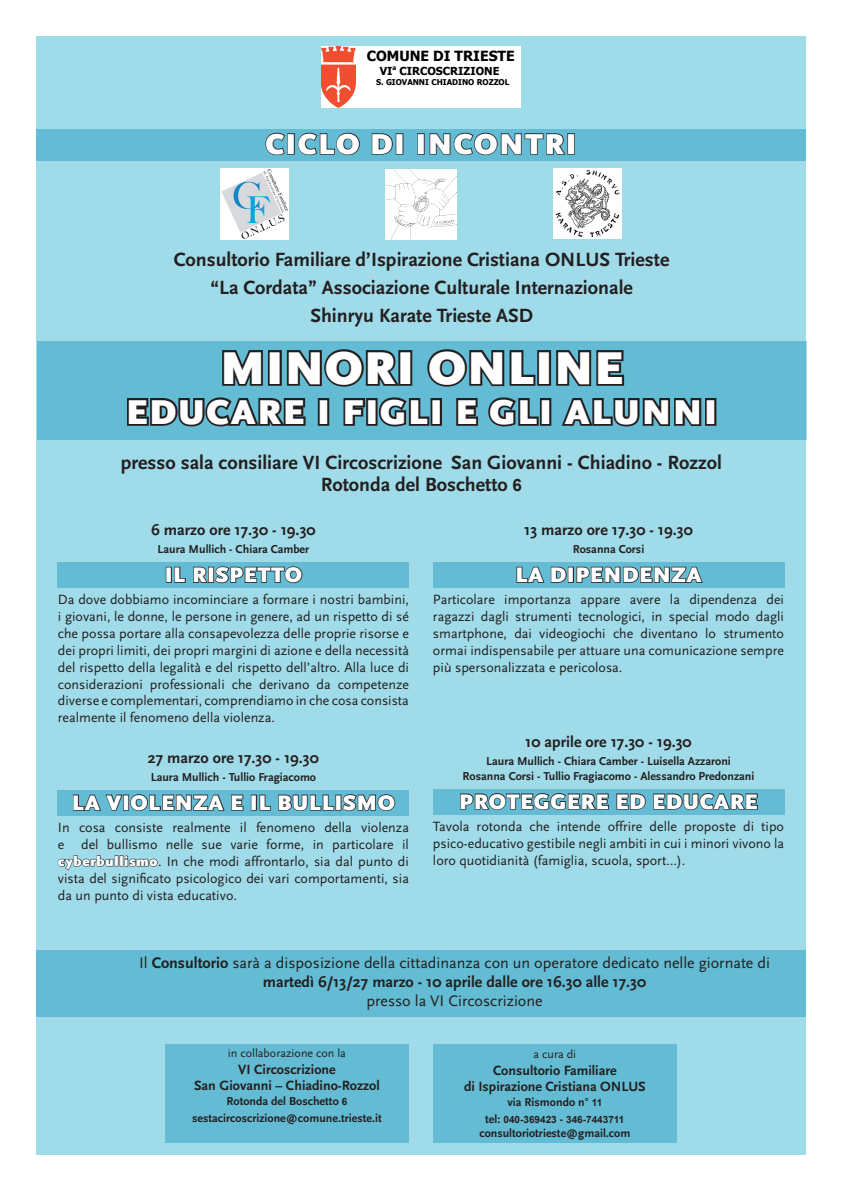
<style>
.page{position:relative;width:842px;height:1191px;background:#fff}
.page>*{position:absolute;margin:0;border:0;box-sizing:border-box;transform-origin:0 0}
.t1{font:900 48px "Scala Sans";letter-spacing:.025em;color:#fff}
.t2{font:900 36px "Scala Sans";letter-spacing:.05em;color:#fff}
.t3{font:900 30px "Scala Sans";letter-spacing:.05em;color:#fff}
.t4{font:900 22px "Scala Sans";letter-spacing:.025em;color:#fff}
.t5{font:700 20px/28px "Scala Sans";color:#231f20;text-align:center}
.t6{font:16px/19.2px "Scala Sans";color:#231f20;text-align:center}
.t7{font:700 16px "Scala Sans";color:#231f20}
.t8{font:14px/16.8px "Scala Sans";color:#231f20;text-align:justify}
.t9{font:700 14px/16.8px "Scala Sans";color:#231f20;text-align:center}
.t10{font:700 14px "Tahoma";color:#000}
.t11{font:700 12px/17.2px "Scala Sans";color:#231f20;text-align:center}
.t12{font:12px "Scala Sans";color:#231f20}
.t13{font:700 11px "Tahoma";color:#000}
.t14{font:700 10px "Arial";color:#231f20}
.t15{font:700 8px "Tahoma";color:#000}
.s1{font-family:"Arial";font-size:17px}
.s2{font-weight:900;color:#fff}
.s3{font-weight:700}
.s4{font-family:"Arial";font-size:10px}
.s5{font-family:"Scala Sans";font-size:12px}
</style>
<div class="page">
<div style="left:36px;top:36px;width:770px;height:1118px;background:#9fdbe8"></div>
<div style="left:36px;top:130px;width:770px;height:31px;background:#63bcd3"></div>
<svg style="left:265px;top:132px;width:20px;height:24px"></svg>
<div style="left:287px;top:133px;width:8px;height:22px;border:2px solid #231f20"></div>
<svg style="left:297px;top:132px;width:63px;height:24px"></svg>
<svg style="left:371px;top:133px;width:22px;height:22px"></svg>
<div style="left:396px;top:133px;width:7px;height:22px;border:2px solid #231f20"></div>
<div style="left:417px;top:133px;width:8px;height:22px;border:2px solid #231f20"></div>
<svg style="left:429px;top:132px;width:137px;height:24px"></svg>
<div style="left:567px;top:133px;width:8px;height:22px;border:2px solid #231f20"></div>
<div style="left:37px;top:341px;width:770px;height:99px;background:#63bcd3"></div>
<svg style="left:222px;top:350px;width:41px;height:36px"></svg>
<div style="left:268px;top:350px;width:14px;height:36px;border:4px solid #231f20"></div>
<svg style="left:286px;top:349px;width:112px;height:38px"></svg>
<div style="left:398px;top:350px;width:14px;height:36px;border:4px solid #231f20"></div>
<svg style="left:427px;top:349px;width:109px;height:38px"></svg>
<div style="left:537px;top:350px;width:14px;height:36px;border:4px solid #231f20"></div>
<svg style="left:556px;top:350px;width:69px;height:36px"></svg>
<svg style="left:127px;top:397px;width:179px;height:30px"></svg>
<div style="left:318px;top:398px;width:11px;height:28px;border:4px solid #231f20"></div>
<svg style="left:343px;top:398px;width:23px;height:28px"></svg>
<div style="left:366px;top:398px;width:12px;height:28px;border:4px solid #231f20"></div>
<svg style="left:377px;top:397px;width:54px;height:30px"></svg>
<div style="left:431px;top:398px;width:11px;height:28px;border:4px solid #231f20"></div>
<svg style="left:456px;top:398px;width:22px;height:28px"></svg>
<svg style="left:488px;top:397px;width:52px;height:30px"></svg>
<div style="left:540px;top:398px;width:11px;height:28px;border:4px solid #231f20"></div>
<svg style="left:562px;top:398px;width:140px;height:29px"></svg>
<div style="left:705px;top:398px;width:11px;height:28px;border:4px solid #231f20"></div>
<div style="left:165px;top:1044px;width:244px;height:98px;background:#63bcd3"></div>
<div style="left:433px;top:1044px;width:244px;height:98px;background:#63bcd3"></div>
<div style="left:322px;top:46px;width:198px;height:62px;background:#fff"></div>
<img style="left:322px;top:46px;width:33px;height:62px">
<div style="left:58px;top:562px;width:351px;height:25px;background:#63bcd3"></div>
<div style="left:58px;top:790px;width:351px;height:25px;background:#63bcd3"></div>
<div style="left:433px;top:789px;width:351px;height:26px;background:#63bcd3"></div>
<div style="left:166px;top:567px;width:6px;height:16px;border:2px solid #231f20"></div>
<svg style="left:174px;top:566px;width:129px;height:18px"></svg>
<svg style="left:73px;top:794px;width:50px;height:17px"></svg>
<div style="left:123px;top:794px;width:6px;height:16px;border:2px solid #231f20"></div>
<svg style="left:130px;top:794px;width:114px;height:17px"></svg>
<div style="left:251px;top:794px;width:6px;height:16px;border:2px solid #231f20"></div>
<svg style="left:259px;top:794px;width:76px;height:17px"></svg>
<div style="left:335px;top:794px;width:6px;height:16px;border:2px solid #231f20"></div>
<svg style="left:341px;top:794px;width:55px;height:17px"></svg>
<svg style="left:57px;top:855px;width:101px;height:16px"></svg>
<div style="left:433px;top:562px;width:351px;height:25px;background:#63bcd3"></div>
<svg style="left:516px;top:566px;width:51px;height:17px"></svg>
<div style="left:568px;top:567px;width:6px;height:16px;border:2px solid #231f20"></div>
<svg style="left:576px;top:566px;width:127px;height:17px"></svg>
<svg style="left:460px;top:793px;width:149px;height:17px"></svg>
<svg style="left:616px;top:793px;width:30px;height:17px"></svg>
<svg style="left:653px;top:793px;width:105px;height:17px"></svg>
<div style="left:36px;top:950px;width:770px;height:67px;background:#63bcd3"></div>
<img style="left:220px;top:169px;width:68px;height:70px">
<img style="left:385px;top:169px;width:72px;height:71px">
<img style="left:554px;top:169px;width:67px;height:69px">
<p class="t10" style="left:367px;top:48px;width:149px">COMUNE DI TRIESTE</p>
<p class="t13" style="left:380px;top:64px;width:121px">VI<sup>a</sup> CIRCOSCRIZIONE</p>
<p class="t15" style="left:376px;top:77px;width:135px">S. GIOVANNI CHIADINO ROZZOL</p>
<h3 class="t3" style="left:265px;top:128px;width:312px">CICLO DI INCONTRI</h3>
<h3 class="t5" style="left:174px;top:246px;width:497px">Consultorio Familiare d’Ispirazione Cristiana ONLUS Trieste “La Cordata” Associazione Culturale Internazionale<br>Shinryu Karate Trieste ASD</h3>
<h1 class="t1" style="left:220px;top:342px;width:405px">MINORI ONLINE</h1>
<h2 class="t2" style="left:126px;top:392px;width:593px">EDUCARE I FIGLI E GLI ALUNNI</h2>
<h3 class="t5" style="left:121px;top:452px;width:603px;line-height:22px">presso sala consiliare VI Circoscrizione San Giovanni - Chiadino - Rozzol<br>Rotonda del Boschetto <span class="s1">6</span></h3>
<p class="t7" style="left:151px;top:521px;width:166px">6 marzo ore 17.30 - 19.30</p>
<p class="t11" style="left:158px;top:540px;width:153px">Laura Mullich - Chiara Camber</p>
<h3 class="t4" style="left:165px;top:563px;width:139px">IL RISPETTO</h3>
<p class="t8" style="left:58px;top:592px;width:353px">Da dove dobbiamo incominciare a formare i nostri bambini, i giovani, le donne, le persone in genere, ad un rispetto di sé che possa portare alla consapevolezza delle proprie risorse e dei propri limiti, dei propri margini di azione e della necessità del rispetto della legalità e del rispetto dell’altro. Alla luce di considerazioni professionali che derivano da competenze diverse e complementari, comprendiamo in che cosa consista realmente il fenomeno della violenza.</p>
<p class="t7" style="left:148px;top:749px;width:173px">27 marzo ore 17.30 - 19.30</p>
<p class="t11" style="left:151px;top:768px;width:167px">Laura Mullich - Tullio Fragiacomo</p>
<h3 class="t4" style="left:72px;top:790px;width:324px">LA VIOLENZA E IL BULLISMO</h3>
<p class="t8" style="left:58px;top:819px;width:353px">In cosa consiste realmente il fenomeno della violenza e del bullismo nelle sue varie forme, in particolare il <span class="s2">cyberbullismo</span>. In che modi affrontarlo, sia dal punto di vista del significato psicologico dei vari comportamenti, sia da un punto di vista educativo.</p>
<p class="t7" style="left:524px;top:521px;width:170px">13 marzo ore 17.30 - 19.30</p>
<p class="t11" style="left:573px;top:540px;width:73px">Rosanna Corsi</p>
<h3 class="t4" style="left:515px;top:563px;width:188px">LA DIPENDENZA</h3>
<p class="t8" style="left:433px;top:592px;width:353px">Particolare importanza appare avere la dipendenza dei ragazzi dagli strumenti tecnologici, in special modo dagli smartphone, dai videogiochi che diventano lo strumento ormai indispensabile per attuare una comunicazione sempre più spersonalizzata e pericolosa.</p>
<p class="t7" style="left:525px;top:733px;width:168px">10 aprile ore 17.30 - 19.30</p>
<p class="t11" style="left:463px;top:753px;width:293px;line-height:14.8px">Laura Mullich - Chiara Camber - Luisella Azzaroni<br>Rosanna Corsi - Tullio Fragiacomo - Alessandro Predonzani</p>
<h3 class="t4" style="left:459px;top:789px;width:300px">PROTEGGERE ED EDUCARE</h3>
<p class="t8" style="left:433px;top:818px;width:353px">Tavola rotonda che intende offrire delle proposte di tipo psico-educativo gestibile negli ambiti in cui i minori vivono la loro quotidianità (famiglia, scuola, sport…).</p>
<p class="t6" style="left:139px;top:953px;width:632px">Il <span class="s3">Consultorio</span> sarà a disposizione della cittadinanza con un operatore dedicato nelle giornate di <span class="s3">martedì 6/13/27 marzo - 10 aprile dalle ore 16.30 alle 17.30</span></p>
<p class="t6" style="left:366px;top:992px;width:178px">presso la VI Circoscrizione</p>
<p class="t12" style="left:228px;top:1046px;width:120px">in collaborazione con la</p>
<p class="t9" style="left:194px;top:1061px;width:187px">VI Circoscrizione<br>San Giovanni – Chiadino-Rozzol</p>
<p class="t11" style="left:192px;top:1092px;width:191px">Rotonda del Boschetto <span class="s4">6 </span>sestacircoscrizione@comune.trieste.it</p>
<p class="t12" style="left:533px;top:1047px;width:44px">a cura di</p>
<p class="t9" style="left:464px;top:1062px;width:183px">Consultorio Familiare<br>di Ispirazione Cristiana ONLUS</p>
<p class="t11" style="left:507px;top:1093px;width:96px">via Rismondo n° <span class="s4">11</span></p>
<p class="t14" style="left:485px;top:1113px;width:141px"><span class="s5">tel:</span> 040-369423 <span class="s5">-</span> 346-7443711</p>
<p class="t11" style="left:479px;top:1125px;width:153px">consultoriotrieste@gmail.com</p>
</div>
